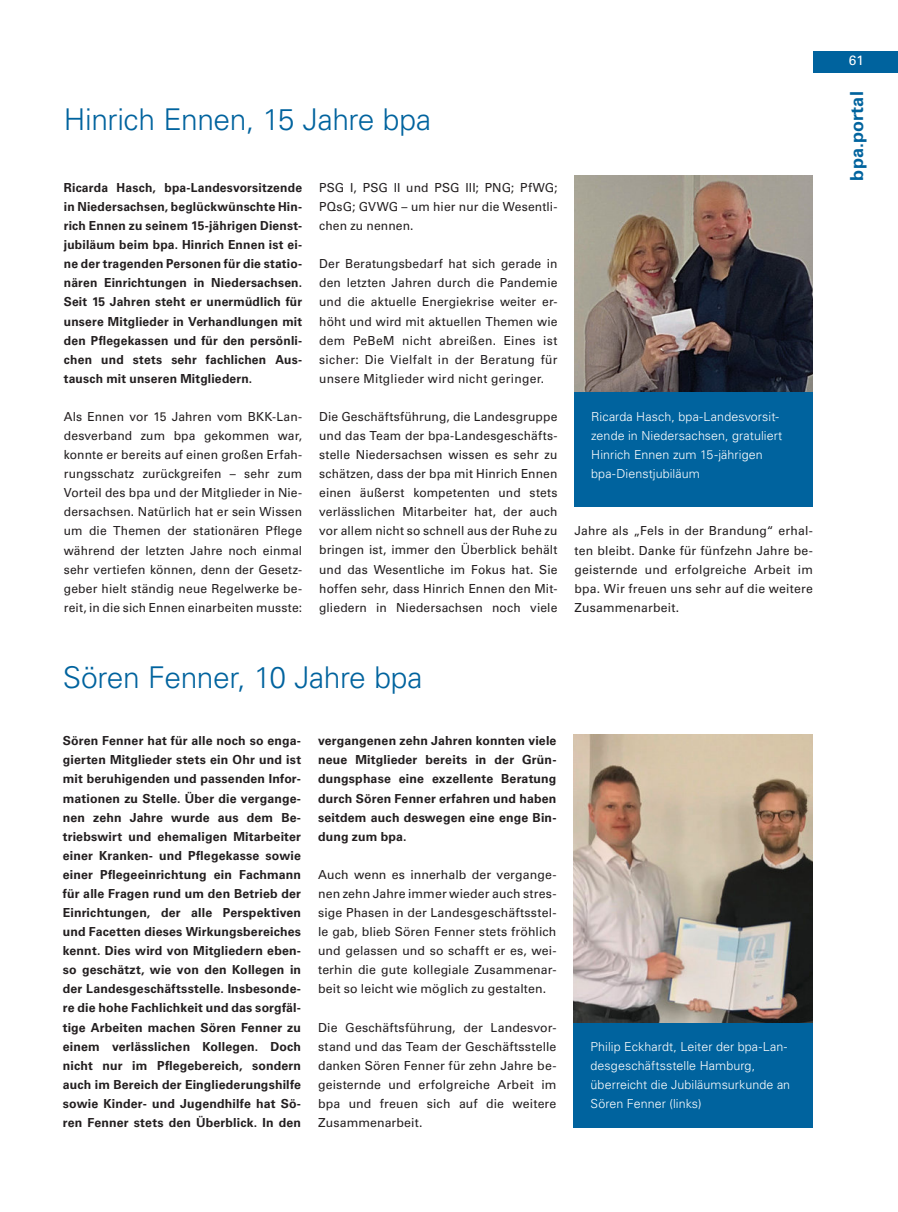
<style>
.page{position:relative;width:898px;height:1212px;background:#fff}
.page>*{position:absolute;margin:0;border:0;box-sizing:border-box;transform-origin:0 0}
.t1{font:300 30px "Univers LT Std";letter-spacing:-.015em;color:#00639e}
.t2{font:700 18px "Univers LT Std";letter-spacing:.005em;color:#00639e}
.t3{font:13.5px "Univers LT Std";color:#fff}
.t4{font:12.45px/19px "Univers LT Std";letter-spacing:.01em;color:#231f20;text-align:justify}
.t5{font:700 12.45px/19px "Univers LT Std";letter-spacing:.015em;color:#231f20;text-align:justify}
.t6{font:300 12.45px/19px "Univers LT Std";letter-spacing:.005em;color:#fff}
</style>
<div class="page">
<div style="left:812px;top:51px;width:85px;height:21px;background:#00639e"></div>
<img style="left:573px;top:734px;width:239px;height:289px">
<div style="left:573px;top:1023px;width:239px;height:104px;background:#00639e"></div>
<img style="left:574px;top:175px;width:238px;height:217px">
<div style="left:574px;top:392px;width:238px;height:115px;background:#00639e"></div>
<h1 class="t1" style="left:64px;top:101px;width:368px">Hinrich Ennen, 15 Jahre bpa</h1>
<p class="t5" style="left:64px;top:178px;width:240px">Ricarda Hasch, bpa-Landesvorsitzende in Niedersachsen, beglückwünschte Hin&shy;rich Ennen zu seinem 15-jährigen Dienst&shy;jubiläum beim bpa. Hinrich Ennen ist ei&shy;ne der tragenden Personen für die statio&shy;nären Einrichtungen in Niedersachsen.<br>Seit 15 Jahren steht er unermüdlich für unsere Mitglieder in Verhandlungen mit den Pflegekassen und für den persönli&shy;chen und stets sehr fachlichen Aus&shy;tausch mit unseren Mitgliedern.</p>
<p class="t4" style="left:64px;top:407px;width:240px">Als Ennen vor 15 Jahren vom BKK-Lan&shy;desverband zum bpa gekommen war, konnte er bereits auf einen großen Erfah&shy;rungsschatz zurückgreifen – sehr zum Vorteil des bpa und der Mitglieder in Nie&shy;dersachsen. Natürlich hat er sein Wissen um die Themen der stationären Pflege während der letzten Jahre noch einmal sehr vertiefen können, denn der Gesetz&shy;geber hielt ständig neue Regelwerke be&shy;reit, in die sich Ennen einarbeiten musste:</p>
<p class="t4" style="left:319px;top:178px;width:240px">PSG I, PSG II und PSG III; PNG; PfWG; PQsG; GVWG – um hier nur die Wesentli&shy;chen zu nennen.</p>
<p class="t4" style="left:319px;top:254px;width:240px">Der Beratungsbedarf hat sich gerade in den letzten Jahren durch die Pandemie und die aktuelle Energiekrise weiter er&shy;höht und wird mit aktuellen Themen wie dem PeBeM nicht abreißen. Eines ist sicher: Die Vielfalt in der Beratung für unsere Mitglieder wird nicht geringer.</p>
<p class="t4" style="left:319px;top:407px;width:240px">Die Geschäftsführung, die Landesgruppe und das Team der bpa-Landesgeschäfts&shy;stelle Niedersachsen wissen es sehr zu schätzen, dass der bpa mit Hinrich Ennen einen äußerst kompetenten und stets verlässlichen Mitarbeiter hat, der auch vor allem nicht so schnell aus der Ruhe zu bringen ist, immer den Überblick behält und das Wesentliche im Fokus hat. Sie hoffen sehr, dass Hinrich Ennen den Mit&shy;gliedern in Niedersachsen noch viele</p>
<p class="t6" style="left:591px;top:407px;width:193px">Ricarda Hasch, bpa-Landesvorsit&shy;zende in Niedersachsen, gratuliert<br>Hinrich Ennen zum 15-jährigen bpa-Dienstjubiläum</p>
<p class="t4" style="left:574px;top:521px;width:240px">Jahre als „Fels in der Brandung“ erhal&shy;ten bleibt. Danke für fünfzehn Jahre be&shy;geisternde und erfolgreiche Arbeit im bpa. Wir freuen uns sehr auf die weitere Zusammenarbeit.</p>
<h1 class="t1" style="left:63px;top:659px;width:361px">Sören Fenner, 10 Jahre bpa</h1>
<p class="t5" style="left:63px;top:731px;width:240px">Sören Fenner hat für alle noch so enga&shy;gierten Mitglieder stets ein Ohr und ist mit beruhigenden und passenden Infor&shy;mationen zu Stelle. Über die vergange&shy;nen zehn Jahre wurde aus dem Be&shy;triebswirt und ehemaligen Mitarbeiter einer Kranken- und Pflegekasse sowie einer Pflegeeinrichtung ein Fachmann für alle Fragen rund um den Betrieb der Einrichtungen, der alle Perspektiven und Facetten dieses Wirkungsbereiches kennt. Dies wird von Mitgliedern eben&shy;so geschätzt, wie von den Kollegen in der Landesgeschäftsstelle. Insbesonde&shy;re die hohe Fachlichkeit und das sorgfäl&shy;tige Arbeiten machen Sören Fenner zu einem verlässlichen Kollegen. Doch nicht nur im Pflegebereich, sondern auch im Bereich der Eingliederungshilfe sowie Kinder- und Jugendhilfe hat Sö&shy;ren Fenner stets den Überblick. In den</p>
<p class="t5" style="left:318px;top:731px;width:240px">vergangenen zehn Jahren konnten viele neue Mitglieder bereits in der Grün&shy;dungsphase eine exzellente Beratung durch Sören Fenner erfahren und haben seitdem auch deswegen eine enge Bin&shy;dung zum bpa.</p>
<p class="t4" style="left:318px;top:865px;width:240px">Auch wenn es innerhalb der vergange&shy;nen zehn Jahre immer wieder auch stres&shy;sige Phasen in der Landesgeschäftsstel&shy;le gab, blieb Sören Fenner stets fröhlich und gelassen und so schafft er es, wei&shy;terhin die gute kollegiale Zusammenar&shy;beit so leicht wie möglich zu gestalten.</p>
<p class="t4" style="left:318px;top:1017px;width:240px">Die Geschäftsführung, der Landesvor&shy;stand und das Team der Geschäftsstelle danken Sören Fenner für zehn Jahre be&shy;geisternde und erfolgreiche Arbeit im bpa und freuen sich auf die weitere Zusammenarbeit.</p>
<p class="t6" style="left:590px;top:1037px;width:201px">Philip Eckhardt, Leiter der bpa-Lan&shy;desgeschäftsstelle Hamburg, überreicht die Jubiläumsurkunde an<br>Sören Fenner (links)</p>
<p class="t3" style="left:848px;top:52px;width:17px">61</p>
<h2 class="t2" style="left:845px;top:181px;width:91px;rotate:-90deg">bpa.portal</h2>
</div>
